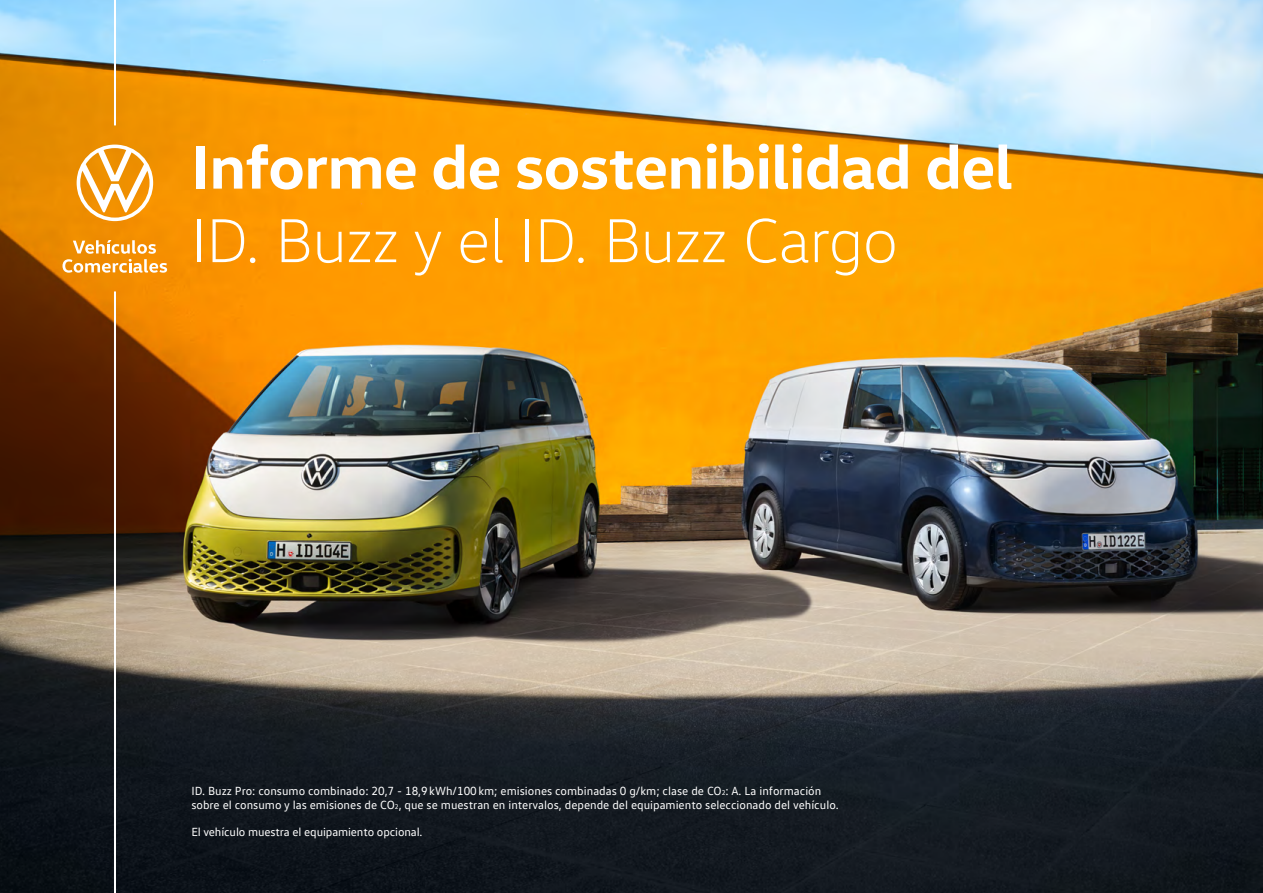
<style>
.page{position:relative;width:1263px;height:893px;background:#fff}
.page>*{position:absolute;margin:0;border:0;box-sizing:border-box;transform-origin:0 0}
.t1{font:700 63px "VW Head";letter-spacing:-.01em;color:#fff}
.t2{font:300 63px "VW Head";letter-spacing:-.01em;color:#fff}
.t3{font:12px/13.5px "VW Text";color:#fff}
.s1{font-size:7.05px}
</style>
<div class="page">
<img style="left:0;top:0;width:1263px;height:893px">
<hr style="left:114px;top:0;width:2px;height:125px;background:#fff">
<hr style="left:114px;top:291px;width:2px;height:602px;background:#fff">
<svg style="left:63px;top:240px;width:104px;height:33px"></svg>
<svg style="left:77px;top:145px;width:76px;height:76px"></svg>
<h1 class="t1" style="left:191px;top:126px;width:823px">Informe de sostenibilidad del</h1>
<h1 class="t2" style="left:191px;top:203px;width:708px">ID. Buzz y el ID. Buzz Cargo</h1>
<p class="t3" style="left:191px;top:784px;width:649px">ID. Buzz Pro: consumo combinado: 20,7 - 18,9kWh/100km; emisiones combinadas 0 g/km; clase de CO<span class="s1">2</span>: A. La información sobre el consumo y las emisiones de CO<span class="s1">2</span>, que se muestran en intervalos, depende del equipamiento seleccionado del vehículo.</p>
<p class="t3" style="left:191px;top:824px;width:233px">El vehículo muestra el equipamiento opcional.</p>
</div>
